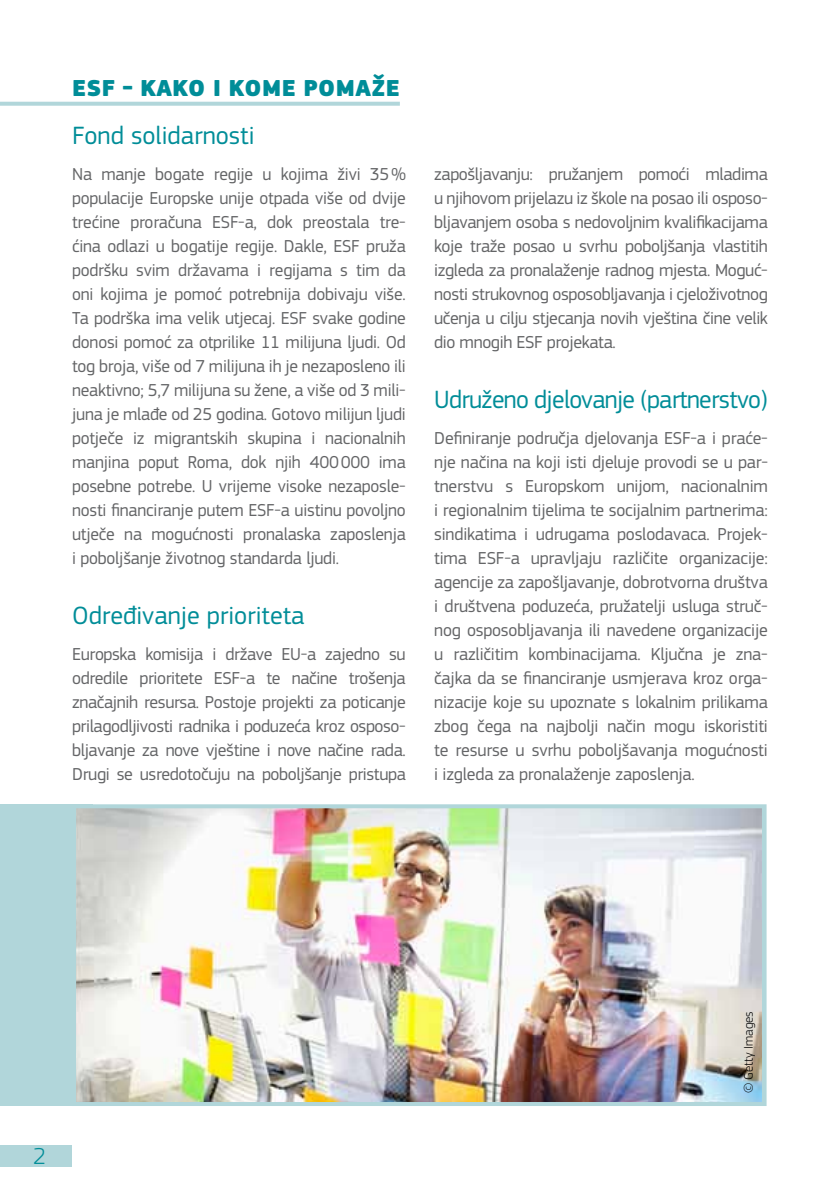
<style>
.page{position:relative;width:840px;height:1191px;background:#fff}
.page>*{position:absolute;margin:0;border:0;box-sizing:border-box;transform-origin:0 0}
.t1{font:26px "EC Square Sans Pro";color:#008d98}
.t2{font:26px "EC Square Sans Pro";letter-spacing:-.025em;color:#008d98}
.t3{font:900 24px "EC Square Sans Pro";letter-spacing:.02em;color:#008d98}
.t4{font:300 24px "EC Square Sans Pro";color:#008d98}
.t5{font:18px/24px "EC Square Sans Pro";letter-spacing:-.015em;color:#646567;text-align:justify}
.t6{font:300 13px "EC Square Sans Pro";color:#000}
</style>
<div class="page">
<div style="left:0;top:1145px;width:72px;height:22px;background:#b1d6da"></div>
<div style="left:0;top:804px;width:93px;height:302px;background:#b1d6da"></div>
<svg style="left:0;top:102px;width:399px;height:4px;background:#b6d8dc"></svg>
<img style="left:77px;top:809px;width:683px;height:292px">
<div style="left:72px;top:804px;width:694px;height:302px;border:4px solid #b1d6da"></div>
<h2 class="t3" style="left:72px;top:73px;width:15px">ESF</h2>
<h2 class="t3" style="left:122px;top:73px;width:35px">- KAKO</h2>
<h2 class="t3" style="left:213px;top:73px;width:185px">I KOME POMAŽE</h2>
<h1 class="t1" style="left:72px;top:120px;width:184px">Fond solidarnosti</h1>
<p class="t5" style="left:72px;top:162px;width:335px">Na manje bogate regije u kojima živi 35% populacije Europske unije otpada više od dvije trećine proračuna ESF-a, dok preostala tre&shy;ćina odlazi u bogatije regije. Dakle, ESF pruža podršku svim državama i regijama s tim da oni kojima je pomoć potrebnija dobivaju više.<br>Ta podrška ima velik utjecaj. ESF svake godine donosi pomoć za otprilike 11 milijuna ljudi. Od tog broja, više od 7 milijuna ih je nezaposleno ili neaktivno; 5,7 milijuna su žene, a više od 3 mili&shy;juna je mlađe od 25 godina. Gotovo milijun ljudi potječe iz migrantskih skupina i nacionalnih manjina poput Roma, dok njih 400000 ima posebne potrebe. U vrijeme visoke nezaposle&shy;nosti financiranje putem ESF-a uistinu povoljno utječe na mogućnosti pronalaska zaposlenja i poboljšanje životnog standarda ljudi.</p>
<h1 class="t1" style="left:72px;top:600px;width:234px">Određivanje prioriteta</h1>
<p class="t5" style="left:72px;top:642px;width:335px">Europska komisija i države EU-a zajedno su odredile prioritete ESF-a te načine trošenja značajnih resursa. Postoje projekti za poticanje prilagodljivosti radnika i poduzeća kroz osposo&shy;bljavanje za nove vještine i nove načine rada.<br>Drugi se usredotočuju na poboljšanje pristupa</p>
<p class="t5" style="left:434px;top:162px;width:335px">zapošljavanju: pružanjem pomoći mladima u njihovom prijelazu iz škole na posao ili osposo&shy;bljavanjem osoba s nedovoljnim kvalifikacijama koje traže posao u svrhu poboljšanja vlastitih izgleda za pronalaženje radnog mjesta. Moguć&shy;nosti strukovnog osposobljavanja i cjeloživotnog učenja u cilju stjecanja novih vještina čine velik dio mnogih ESF projekata.</p>
<h1 class="t2" style="left:434px;top:384px;width:335px">Udruženo djelovanje (partnerstvo)</h1>
<p class="t5" style="left:434px;top:426px;width:335px">Definiranje područja djelovanja ESF-a i praće&shy;nje načina na koji isti djeluje provodi se u par&shy;tnerstvu s Europskom unijom, nacionalnim i regionalnim tijelima te socijalnim partnerima: sindikatima i udrugama poslodavaca. Projek&shy;tima ESF-a upravljaju različite organizacije: agencije za zapošljavanje, dobrotvorna društva i društvena poduzeća, pružatelji usluga struč&shy;nog osposobljavanja ili navedene organizacije u različitim kombinacijama. Ključna je zna&shy;čajka da se financiranje usmjerava kroz orga&shy;nizacije koje su upoznate s lokalnim prilikama zbog čega na najbolji način mogu iskoristiti te resurse u svrhu poboljšavanja mogućnosti i izgleda za pronalaženje zaposlenja.</p>
<h2 class="t4" style="left:33px;top:1142px;width:14px">2</h2>
<p class="t6" style="left:740px;top:1093px;width:83px;rotate:-90deg">© Getty Images</p>
</div>
